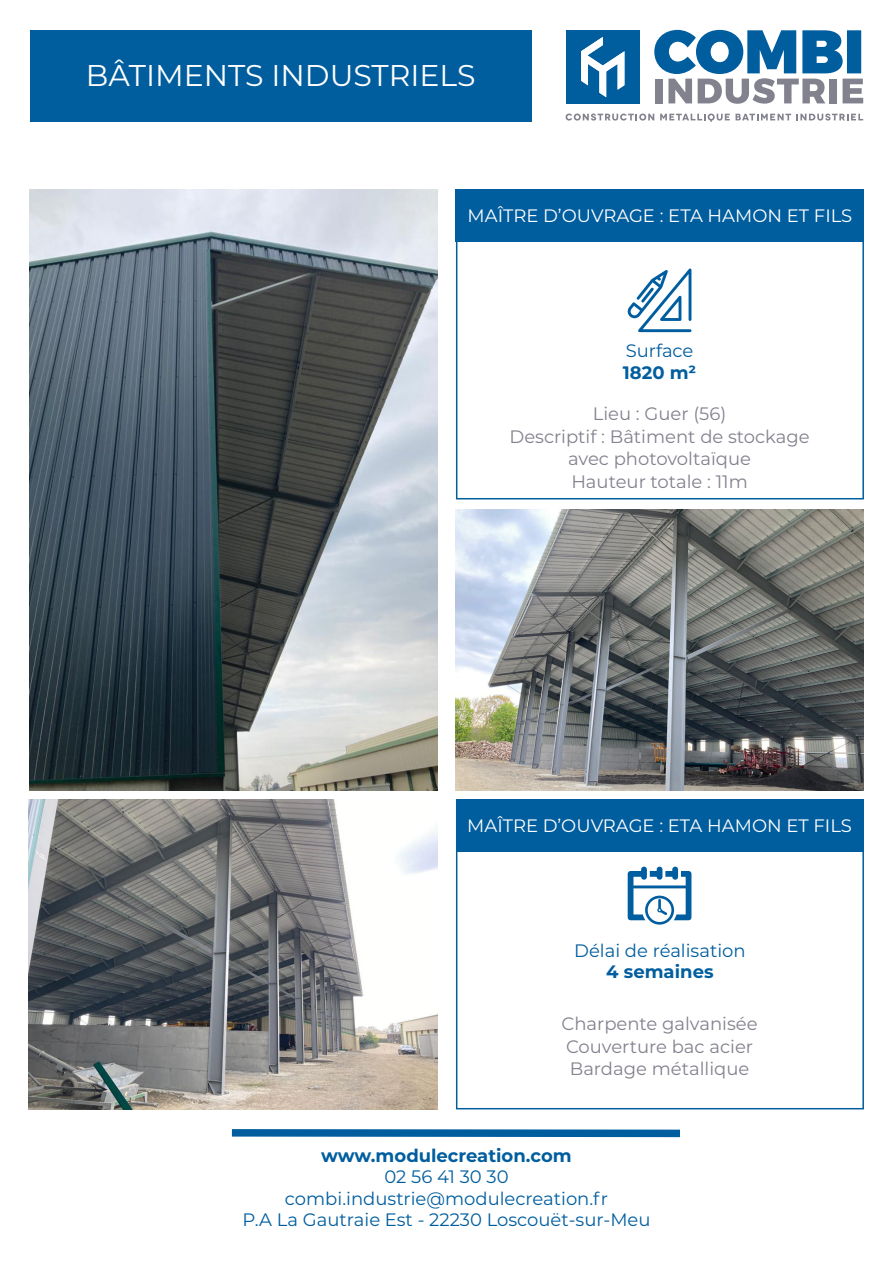
<style>
.page{position:relative;width:893px;height:1263px;background:#fff}
.page>*{position:absolute;margin:0;border:0;box-sizing:border-box;transform-origin:0 0}
.t1{font:30px "Montserrat";color:#fff}
.t2{font:18px/22.5px "Montserrat";color:#82828e;text-align:center}
.t3{font:18px/21.6px "Montserrat";color:#005e9f;text-align:center}
.t4{font:18px "Montserrat";color:#fff}
.t5{font:700 18px "Montserrat";color:#005e9f}
.s1{font-weight:700}
</style>
<div class="page">
<div style="left:456px;top:799px;width:408px;height:310px;border:2px solid #005e9f"></div>
<div style="left:456px;top:189px;width:408px;height:310px;border:2px solid #005e9f"></div>
<img style="left:456px;top:510px;width:407px;height:280px">
<div style="left:30px;top:30px;width:501px;height:91px;background:#005e9f"></div>
<svg style="left:231px;top:1129px;width:449px;height:9px;background:#2a78ae"></svg>
<svg style="left:628px;top:268px;width:63px;height:64px"></svg>
<svg style="left:654px;top:30px;width:209px;height:74px"></svg>
<svg style="left:566px;top:114px;width:88px;height:7px"></svg>
<svg style="left:660px;top:114px;width:203px;height:8px"></svg>
<div style="left:566px;top:30px;width:74px;height:73px;background:#005e9f"></div>
<svg style="left:581px;top:37px;width:43px;height:60px"></svg>
<div style="left:456px;top:189px;width:408px;height:53px;background:#005e9f"></div>
<svg style="left:628px;top:867px;width:63px;height:58px"></svg>
<div style="left:456px;top:799px;width:407px;height:53px;background:#005e9f"></div>
<img style="left:29px;top:189px;width:408px;height:601px">
<img style="left:28px;top:799px;width:409px;height:310px">
<p class="t1" style="left:86px;top:55px;width:391px">BÂTIMENTS INDUSTRIELS</p>
<p class="t4" style="left:468px;top:203px;width:386px">MAÎTRE D’OUVRAGE : ETA HAMON ET FILS</p>
<p class="t3" style="left:623px;top:339px;width:75px;text-align:left">Surface<br><span class="s1">1820 m²</span></p>
<p class="t2" style="left:509px;top:402px;width:302px">Lieu : Guer (56)<br>Descriptif : Bâtiment de stockage</p>
<p class="t2" style="left:568px;top:447px;width:184px">avec photovoltaïque</p>
<p class="t2" style="left:571px;top:469px;width:178px">Hauteur totale : 11m</p>
<p class="t4" style="left:467px;top:813px;width:386px">MAÎTRE D’OUVRAGE : ETA HAMON ET FILS</p>
<p class="t3" style="left:574px;top:939px;width:173px">Délai de réalisation<br><span class="s1">4 semaines</span></p>
<p class="t2" style="left:561px;top:1012px;width:198px;text-align:left">Charpente galvanisée<br>Couverture bac acier<br>Bardage métallique</p>
<p class="t5" style="left:321px;top:1142px;width:252px">www.modulecreation.com</p>
<p class="t3" style="left:384px;top:1165px;width:126px">02 56 41 30 30</p>
<p class="t3" style="left:242px;top:1187px;width:410px">combi.industrie@modulecreation.fr<br>P.A La Gautraie Est - 22230 Loscouët-sur-Meu</p>
</div>
